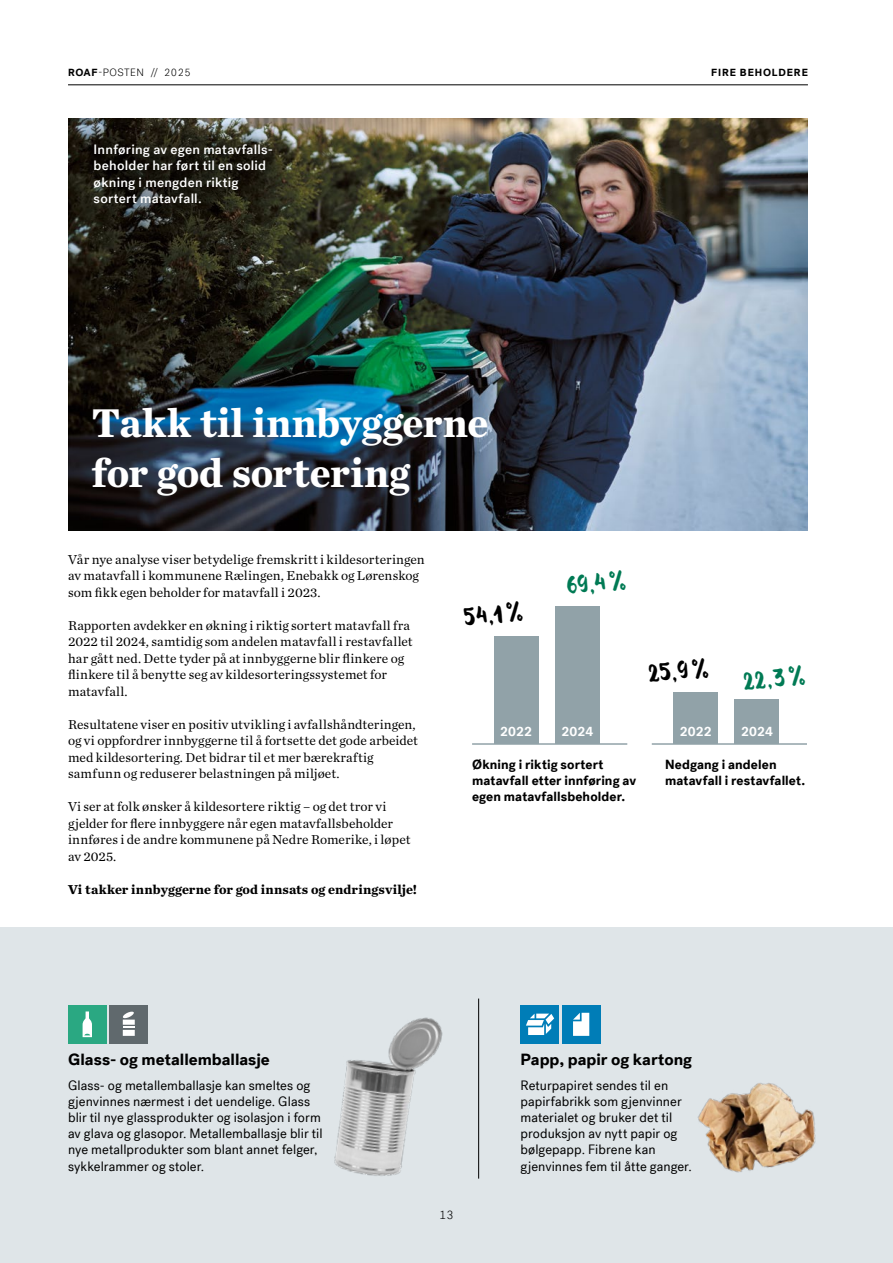
<style>
.page{position:relative;width:893px;height:1263px;background:#fff}
.page>*{position:absolute;margin:0;border:0;box-sizing:border-box;transform-origin:0 0}
.t1{font:700 42px/50.4px "Chronicle Text G1";letter-spacing:-.005em;color:#fff}
.t2{font:25.5px "Botanica Sans";color:#000}
.t3{font:25.5px "Botanica Sans";color:#007a54}
.t4{font:700 16.5px "Post Grotesk";color:#000}
.Brødtekst{font:13.5px/16.5px "Chronicle Text G1";letter-spacing:.005em;color:#000}
.t5{font:13.5px/16.2px "Post Grotesk";letter-spacing:.005em;color:#000}
.t6{font:700 13.5px/16.2px "Post Grotesk";letter-spacing:.01em;color:#000}
.t7{font:500 13.5px/16.2px "Post Grotesk";letter-spacing:.02em;color:#fff}
.Brødtekst-2{font:700 13.5px "Chronicle Text G1";letter-spacing:.01em;color:#000}
.t8{font:700 13.5px "Post Grotesk";letter-spacing:.01em;color:#fff}
.t9{font:300 12px "Post Grotesk";color:#000}
.t10{font:300 10.5px "Post Grotesk";letter-spacing:.05em;color:#000}
.t11{font:700 10.5px "Post Grotesk";letter-spacing:.08em;color:#000}
.s1{font-weight:700}
</style>
<div class="page">
<div style="left:0;top:927px;width:893px;height:336px;background:#dfe5e8"></div>
<hr style="left:68px;top:85px;width:740px;height:1px;background:#000">
<div style="left:520px;top:1005px;width:39px;height:38px;background:#007db7"></div>
<svg style="left:526px;top:1013px;width:28px;height:22px"></svg>
<div style="left:562px;top:1005px;width:38px;height:38px;background:#007db7"></div>
<svg style="left:573px;top:1013px;width:16px;height:23px"></svg>
<img style="left:697px;top:1083px;width:119px;height:90px">
<div style="left:68px;top:1005px;width:39px;height:38px;background:#2aa882"></div>
<svg style="left:83px;top:1011px;width:9px;height:26px"></svg>
<div style="left:110px;top:1005px;width:38px;height:38px;background:#60696d"></div>
<svg style="left:122px;top:1011px;width:13px;height:25px"></svg>
<img style="left:334px;top:1017px;width:109px;height:159px">
<hr style="left:478px;top:998px;width:1px;height:180px;background:#000">
<img style="left:68px;top:118px;width:740px;height:413px">
<div style="left:72px;top:123px;width:221px;height:103px;background:#000;opacity:.75"></div>
<div style="left:495px;top:636px;width:44px;height:108px;background:#91a2a8"></div>
<div style="left:556px;top:606px;width:44px;height:138px;background:#91a2a8"></div>
<div style="left:674px;top:692px;width:44px;height:52px;background:#91a2a8"></div>
<div style="left:735px;top:700px;width:44px;height:44px;background:#91a2a8"></div>
<hr style="left:472px;top:743px;width:155px;height:2px;background:#91a2a8">
<hr style="left:652px;top:743px;width:155px;height:2px;background:#91a2a8">
<p class="t10" style="left:68px;top:66px;width:124px"><span class="s1">ROAF</span>-POSTEN // 2025</p>
<p class="t11" style="left:711px;top:66px;width:98px">FIRE BEHOLDERE</p>
<p class="t7" style="left:94px;top:141px;width:181px">Innføring av egen matavfalls&shy;beholder har ført til en solid økning i mengden riktig sortert matavfall.</p>
<p class="t1" style="left:91px;top:395px;width:398px">Takk til innbyggerne for god sortering</p>
<p class="Brødtekst" style="left:68px;top:550px;width:358px">Vår nye analyse viser betydelige fremskritt i kildesorteringen av matavfall i kommunene Rælingen, Enebakk og Lørenskog som fikk egen beholder for matavfall i 2023.</p>
<p class="Brødtekst" style="left:68px;top:616px;width:346px">Rapporten avdekker en økning i riktig sortert matavfall fra 2022 til 2024, samtidig som andelen matavfall i restavfallet har gått ned. Dette tyder på at innbyggerne blir flinkere og flinkere til å benytte seg av kildesorteringssystemet for matavfall.</p>
<p class="Brødtekst" style="left:68px;top:715px;width:352px">Resultatene viser en positiv utvikling i avfallshåndteringen, og vi oppfordrer innbyggerne til å fortsette det gode arbeidet med kildesortering. Det bidrar til et mer bærekraftig samfunn og reduserer belastningen på miljøet.</p>
<p class="Brødtekst" style="left:68px;top:798px;width:344px">Vi ser at folk ønsker å kildesortere riktig – og det tror vi gjelder for flere innbyggere når egen matavfallsbeholder innføres i de andre kommunene på Nedre Romerike, i løpet av 2025.</p>
<p class="Brødtekst-2" style="left:68px;top:878px;width:351px">Vi takker innbyggerne for god innsats og endringsvilje!</p>
<p class="t2" style="left:462px;top:601px;width:62px;rotate:-6deg">54,1%</p>
<p class="t3" style="left:564px;top:569px;width:62px;rotate:-6deg">69,4%</p>
<p class="t2" style="left:646px;top:657px;width:63px;rotate:-6deg">25,9%</p>
<p class="t3" style="left:741px;top:665px;width:65px;rotate:-6deg">22,3%</p>
<p class="t8" style="left:500px;top:722px;width:33px">2022</p>
<p class="t8" style="left:562px;top:722px;width:33px">2024</p>
<p class="t8" style="left:680px;top:722px;width:33px">2022</p>
<p class="t8" style="left:741px;top:722px;width:33px">2024</p>
<p class="t6" style="left:472px;top:756px;width:166px">Økning i riktig sortert matavfall etter innføring av egen matavfallsbeholder.</p>
<p class="t6" style="left:665px;top:756px;width:142px">Nedgang i andelen matavfall i restavfallet.</p>
<p class="t4" style="left:68px;top:1049px;width:203px">Glass- og metallemballasje</p>
<p class="t5" style="left:68px;top:1077px;width:256px">Glass- og metallemballasje kan smeltes og gjenvinnes nærmest i det uendelige. Glass blir til nye glassprodukter og isolasjon i form av glava og glasopor. Metallemballasje blir til nye metallprodukter som blant annet felger, sykkelrammer og stoler.</p>
<p class="t9" style="left:439px;top:1208px;width:16px">13</p>
<p class="t4" style="left:520px;top:1049px;width:173px">Papp, papir og kartong</p>
<p class="t5" style="left:520px;top:1077px;width:173px">Returpapiret sendes til en papirfabrikk som gjenvinner materialet og bruker det til produksjon av nytt papir og bølgepapp. Fibrene kan gjenvinnes fem til åtte ganger.</p>
</div>
